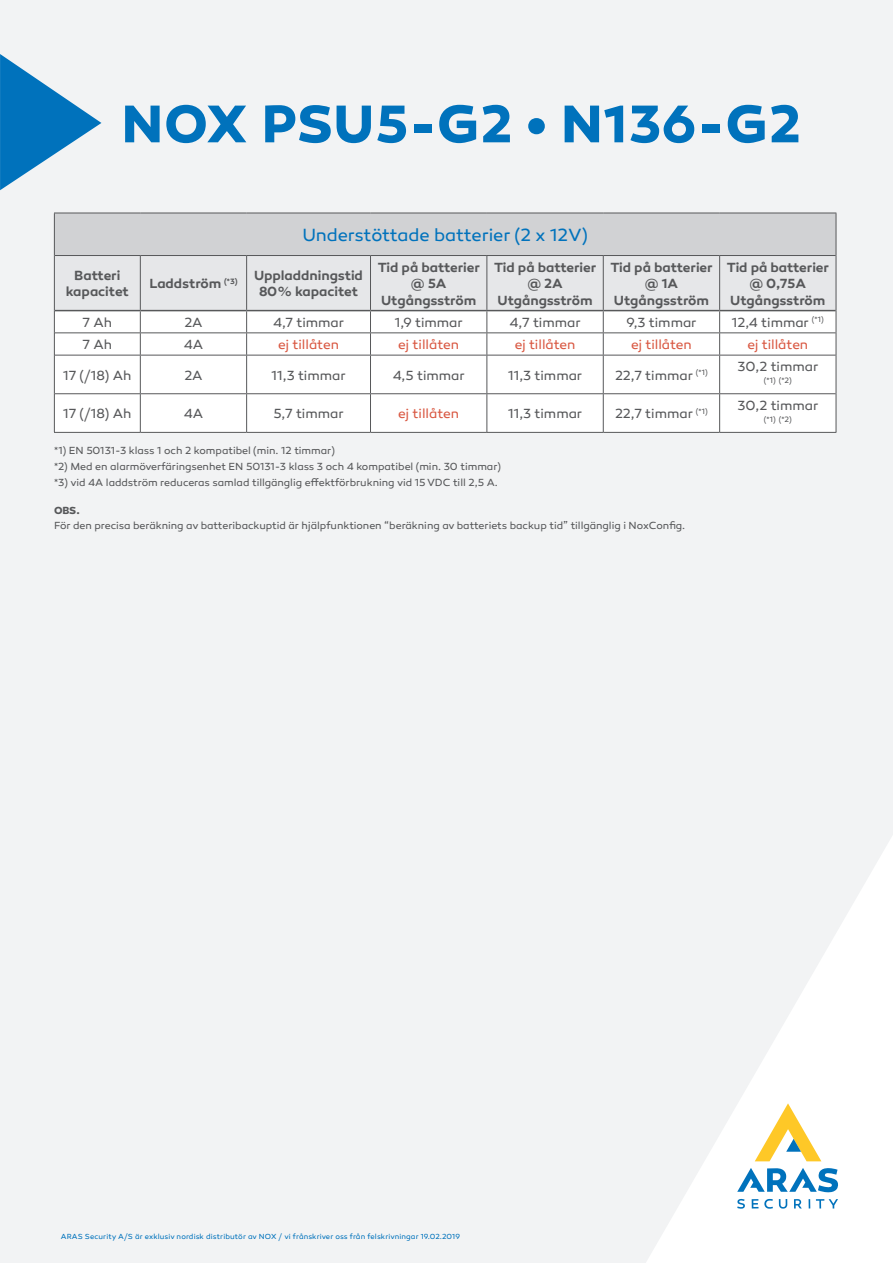
<style>
.page{position:relative;width:893px;height:1263px;background:#f2f3f4}
.page>*{position:absolute;margin:0;border:0;box-sizing:border-box;transform-origin:0 0}
.Titel_productgroep_i{font:700 54px "Canaro";letter-spacing:.015em;color:#0072bc}
.Bodytekst{font:18px "Canaro";letter-spacing:-.005em;color:#0072bc}
.Bodytekst-2{font:13.5px "Canaro";color:#57585a}
.Bodytekst-3{font:600 13.5px/16.5px "Canaro";letter-spacing:-.005em;color:#57585a;text-align:center}
.Bodytekst-4{font:13.5px "Canaro";letter-spacing:-.005em;color:#d95842}
.Bodytekst-5{font:10.5px "Canaro";letter-spacing:-.005em;color:#57585a}
.Bodytekst-6{font:700 10.5px "Canaro";color:#57585a}
.Bodytekst-7{font:7.8px "Canaro";color:#57585a}
.Titel_productgroep_i-2{font:7.5px "Canaro";letter-spacing:.01em;color:#0072bc}
</style>
<div class="page">
<svg style="left:646px;top:835px;width:247px;height:428px;fill:#f2f3f4"></svg>
<svg style="left:752px;top:1199px;width:6px;height:9px"></svg>
<svg style="left:737px;top:1199px;width:8px;height:10px"></svg>
<svg style="left:779px;top:1199px;width:8px;height:10px"></svg>
<svg style="left:764px;top:1199px;width:9px;height:10px"></svg>
<svg style="left:816px;top:1199px;width:22px;height:9px"></svg>
<svg style="left:794px;top:1199px;width:8px;height:9px"></svg>
<svg style="left:737px;top:1168px;width:101px;height:24px"></svg>
<svg style="left:755px;top:1103px;width:66px;height:58px"></svg>
<svg style="left:0;top:54px;width:101px;height:136px"></svg>
<div style="left:54px;top:213px;width:782px;height:42px;background:#d1d2d4"></div>
<svg style="left:55px;top:356px;width:781px;height:76px"></svg>
<hr style="left:836px;top:213px;width:1px;height:42px;background:#57585a">
<hr style="left:836px;top:355px;width:1px;height:39px;background:#57585a">
<hr style="left:836px;top:394px;width:1px;height:38px;background:#57585a">
<hr style="left:141px;top:432px;width:106px;height:1px;background:#57585a">
<hr style="left:247px;top:432px;width:123px;height:1px;background:#57585a">
<hr style="left:370px;top:432px;width:117px;height:1px;background:#57585a">
<hr style="left:487px;top:432px;width:116px;height:1px;background:#57585a">
<hr style="left:603px;top:432px;width:117px;height:1px;background:#57585a">
<hr style="left:720px;top:432px;width:116px;height:1px;background:#57585a">
<hr style="left:140px;top:355px;width:107px;height:1px;background:#57585a">
<hr style="left:140px;top:355px;width:1px;height:38px;background:#57585a">
<hr style="left:247px;top:355px;width:123px;height:1px;background:#57585a">
<hr style="left:246px;top:355px;width:1px;height:38px;background:#57585a">
<hr style="left:370px;top:355px;width:117px;height:1px;background:#57585a">
<hr style="left:370px;top:355px;width:1px;height:38px;background:#57585a">
<hr style="left:487px;top:355px;width:116px;height:1px;background:#57585a">
<hr style="left:486px;top:355px;width:1px;height:38px;background:#57585a">
<hr style="left:603px;top:355px;width:117px;height:1px;background:#57585a">
<hr style="left:603px;top:355px;width:1px;height:38px;background:#57585a">
<hr style="left:720px;top:355px;width:116px;height:1px;background:#57585a">
<hr style="left:719px;top:355px;width:1px;height:38px;background:#57585a">
<hr style="left:140px;top:393px;width:107px;height:1px;background:#57585a">
<hr style="left:140px;top:394px;width:1px;height:38px;background:#57585a">
<hr style="left:247px;top:393px;width:123px;height:1px;background:#57585a">
<hr style="left:246px;top:394px;width:1px;height:38px;background:#57585a">
<hr style="left:370px;top:393px;width:117px;height:1px;background:#57585a">
<hr style="left:370px;top:394px;width:1px;height:38px;background:#57585a">
<hr style="left:487px;top:393px;width:116px;height:1px;background:#57585a">
<hr style="left:486px;top:394px;width:1px;height:38px;background:#57585a">
<hr style="left:603px;top:393px;width:117px;height:1px;background:#57585a">
<hr style="left:603px;top:394px;width:1px;height:38px;background:#57585a">
<hr style="left:720px;top:393px;width:116px;height:1px;background:#57585a">
<hr style="left:719px;top:394px;width:1px;height:38px;background:#57585a">
<hr style="left:55px;top:355px;width:85px;height:1px;background:#57585a">
<hr style="left:55px;top:393px;width:85px;height:1px;background:#57585a">
<hr style="left:54px;top:432px;width:87px;height:1px;background:#57585a">
<hr style="left:54px;top:213px;width:86px;height:1px;background:#57585a">
<hr style="left:54px;top:213px;width:1px;height:42px;background:#57585a">
<hr style="left:140px;top:213px;width:107px;height:1px;background:#57585a">
<hr style="left:247px;top:213px;width:123px;height:1px;background:#57585a">
<hr style="left:370px;top:213px;width:117px;height:1px;background:#57585a">
<hr style="left:487px;top:213px;width:116px;height:1px;background:#57585a">
<hr style="left:603px;top:213px;width:117px;height:1px;background:#57585a">
<hr style="left:720px;top:213px;width:116px;height:1px;background:#57585a">
<svg style="left:54px;top:255px;width:783px;height:100px"></svg>
<hr style="left:54px;top:355px;width:1px;height:39px;background:#57585a">
<hr style="left:54px;top:394px;width:1px;height:38px;background:#57585a">
<p class="Titel_productgroep_i" style="left:122px;top:90px;width:680px">NOX PSU5-G2 • N136-G2</p>
<p class="Bodytekst" style="left:303px;top:224px;width:287px">Understöttade batterier (2 x 12V)</p>
<p class="Bodytekst-3" style="left:66px;top:267px;width:64px">Batteri kapacitet</p>
<p class="Bodytekst-3" style="left:149px;top:275px;width:90px">Laddström <sup>(*3)</sup></p>
<p class="Bodytekst-3" style="left:254px;top:267px;width:110px">Uppladdningstid</p>
<p class="Bodytekst-3" style="left:259px;top:283px;width:101px">80% kapacitet</p>
<p class="Bodytekst-3" style="left:378px;top:259px;width:104px">Tid på batterier</p>
<p class="Bodytekst-3" style="left:381px;top:275px;width:97px">@ 5A<br>Utgångsström</p>
<p class="Bodytekst-3" style="left:494px;top:259px;width:104px">Tid på batterier</p>
<p class="Bodytekst-3" style="left:497px;top:275px;width:97px">@ 2A<br>Utgångsström</p>
<p class="Bodytekst-3" style="left:610px;top:259px;width:104px">Tid på batterier</p>
<p class="Bodytekst-3" style="left:614px;top:275px;width:97px">@ 1A<br>Utgångsström</p>
<p class="Bodytekst-3" style="left:727px;top:259px;width:104px">Tid på batterier</p>
<p class="Bodytekst-3" style="left:730px;top:275px;width:97px">@ 0,75A<br>Utgångsström</p>
<p class="Bodytekst-2" style="left:83px;top:314px;width:31px">7 Ah</p>
<p class="Bodytekst-2" style="left:184px;top:314px;width:20px">2A</p>
<p class="Bodytekst-2" style="left:273px;top:314px;width:73px">4,7 timmar</p>
<p class="Bodytekst-2" style="left:395px;top:314px;width:69px">1,9 timmar</p>
<p class="Bodytekst-2" style="left:510px;top:314px;width:73px">4,7 timmar</p>
<p class="Bodytekst-2" style="left:626px;top:314px;width:72px">9,3 timmar</p>
<p class="Bodytekst-2" style="left:732px;top:314px;width:93px">12,4 timmar <sup>(*1)</sup></p>
<p class="Bodytekst-2" style="left:83px;top:336px;width:31px">7 Ah</p>
<p class="Bodytekst-2" style="left:184px;top:336px;width:21px">4A</p>
<p class="Bodytekst-4" style="left:278px;top:336px;width:62px">ej tillåten</p>
<p class="Bodytekst-4" style="left:398px;top:336px;width:62px">ej tillåten</p>
<p class="Bodytekst-4" style="left:515px;top:336px;width:62px">ej tillåten</p>
<p class="Bodytekst-4" style="left:631px;top:336px;width:62px">ej tillåten</p>
<p class="Bodytekst-4" style="left:747px;top:336px;width:62px">ej tillåten</p>
<p class="Bodytekst-2" style="left:63px;top:367px;width:70px">17 (/18) Ah</p>
<p class="Bodytekst-2" style="left:184px;top:367px;width:20px">2A</p>
<p class="Bodytekst-2" style="left:272px;top:367px;width:76px">11,3 timmar</p>
<p class="Bodytekst-2" style="left:393px;top:367px;width:74px">4,5 timmar</p>
<p class="Bodytekst-2" style="left:508px;top:367px;width:76px">11,3 timmar</p>
<p class="Bodytekst-2" style="left:615px;top:367px;width:94px">22,7 timmar <sup>(*1)</sup></p>
<p class="Bodytekst-2" style="left:737px;top:359px;width:82px">30,2 timmar</p>
<p class="Bodytekst-7" style="left:764px;top:376px;width:29px">(*1) (*2)</p>
<p class="Bodytekst-2" style="left:63px;top:406px;width:70px">17 (/18) Ah</p>
<p class="Bodytekst-2" style="left:184px;top:406px;width:21px">4A</p>
<p class="Bodytekst-2" style="left:274px;top:406px;width:72px">5,7 timmar</p>
<p class="Bodytekst-4" style="left:398px;top:406px;width:62px">ej tillåten</p>
<p class="Bodytekst-2" style="left:508px;top:406px;width:76px">11,3 timmar</p>
<p class="Bodytekst-2" style="left:615px;top:406px;width:94px">22,7 timmar <sup>(*1)</sup></p>
<p class="Bodytekst-5" style="left:54px;top:444px;width:282px">*1) EN 50131-3 klass 1 och 2 kompatibel (min. 12 timmar)</p>
<p class="Bodytekst-5" style="left:54px;top:460px;width:449px">*2) Med en alarmöverfäringsenhet EN 50131-3 klass 3 och 4 kompatibel (min. 30 timmar)</p>
<p class="Bodytekst-5" style="left:54px;top:476px;width:445px">*3) vid 4A laddström reduceras samlad tillgänglig effektförbrukning vid 15 VDC till 2,5 A.</p>
<p class="Bodytekst-6" style="left:54px;top:503px;width:27px">OBS.</p>
<p class="Bodytekst-5" style="left:54px;top:520px;width:633px">För den precisa beräkning av batteribackuptid är hjälpfunktionen “beräkning av batteriets backup tid” tillgänglig i NoxConfig.</p>
<p class="Bodytekst-2" style="left:737px;top:397px;width:82px">30,2 timmar</p>
<p class="Bodytekst-7" style="left:764px;top:415px;width:29px">(*1) (*2)</p>
<p class="Titel_productgroep_i-2" style="left:61px;top:1232px;width:401px">ARAS Security A/S är exklusiv nordisk distributör av NOX / vi frånskriver oss från felskrivningar 19.02.2019</p>
</div>
